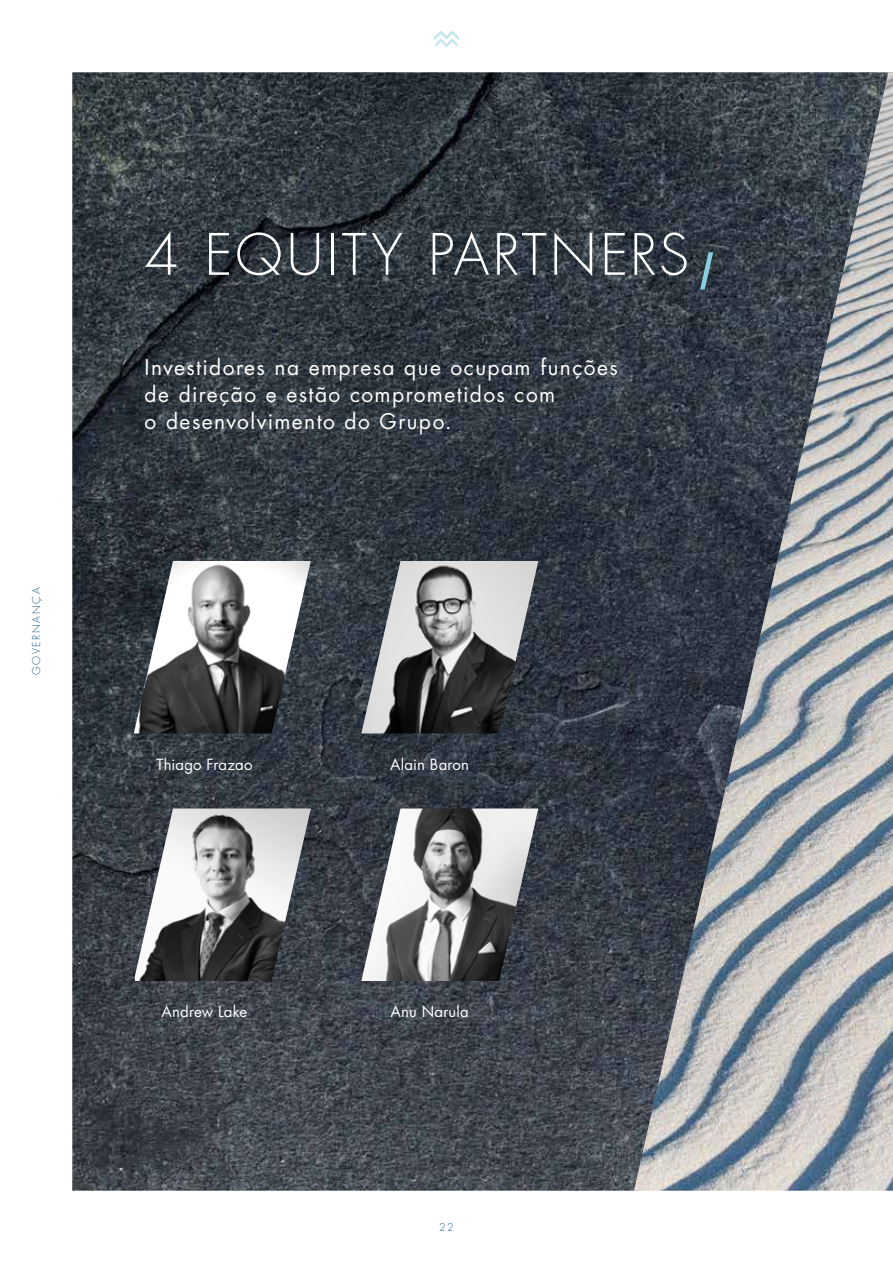
<style>
.page{position:relative;width:893px;height:1263px;background:#fff}
.page>*{position:absolute;margin:0;border:0;box-sizing:border-box;transform-origin:0 0}
.t1{font:300 55.5px "Futura Std";letter-spacing:.06em;color:#fff}
.t2{font:21px/27px "Futura Std";letter-spacing:.07em;color:#fff}
.t3{font:15px "Futura Std";letter-spacing:.01em;color:#fff}
.t4{font:300 10.5px "Futura Std";letter-spacing:.16em;color:#24618e}
</style>
<div class="page">
<img style="left:72px;top:72px;width:562px;height:1119px">
<img style="left:634px;top:72px;width:259px;height:1119px">
<img style="left:361px;top:561px;width:177px;height:172px">
<img style="left:134px;top:561px;width:177px;height:172px">
<img style="left:135px;top:808px;width:176px;height:173px">
<img style="left:361px;top:808px;width:177px;height:173px">
<svg style="left:700px;top:252px;width:13px;height:37px"></svg>
<svg style="left:434px;top:30px;width:25px;height:17px"></svg>
<p class="t4" style="left:30px;top:675px;width:89px;rotate:-90deg">GOVERNANÇA</p>
<h1 class="t1" style="left:145px;top:221px;width:546px">4 EQUITY PARTNERS</h1>
<p class="t2" style="left:145px;top:354px;width:475px">Investidores na empresa que ocupam funções de direção e estão comprometidos com<br>o desenvolvimento do Grupo.</p>
<p class="t3" style="left:156px;top:755px;width:97px">Thiago Frazao</p>
<p class="t3" style="left:390px;top:755px;width:80px">Alain Baron</p>
<p class="t3" style="left:162px;top:1002px;width:87px">Andrew Lake</p>
<p class="t3" style="left:391px;top:1002px;width:80px">Anu Narula</p>
<p class="t4" style="left:439px;top:1220px;width:16px">22</p>
</div>
